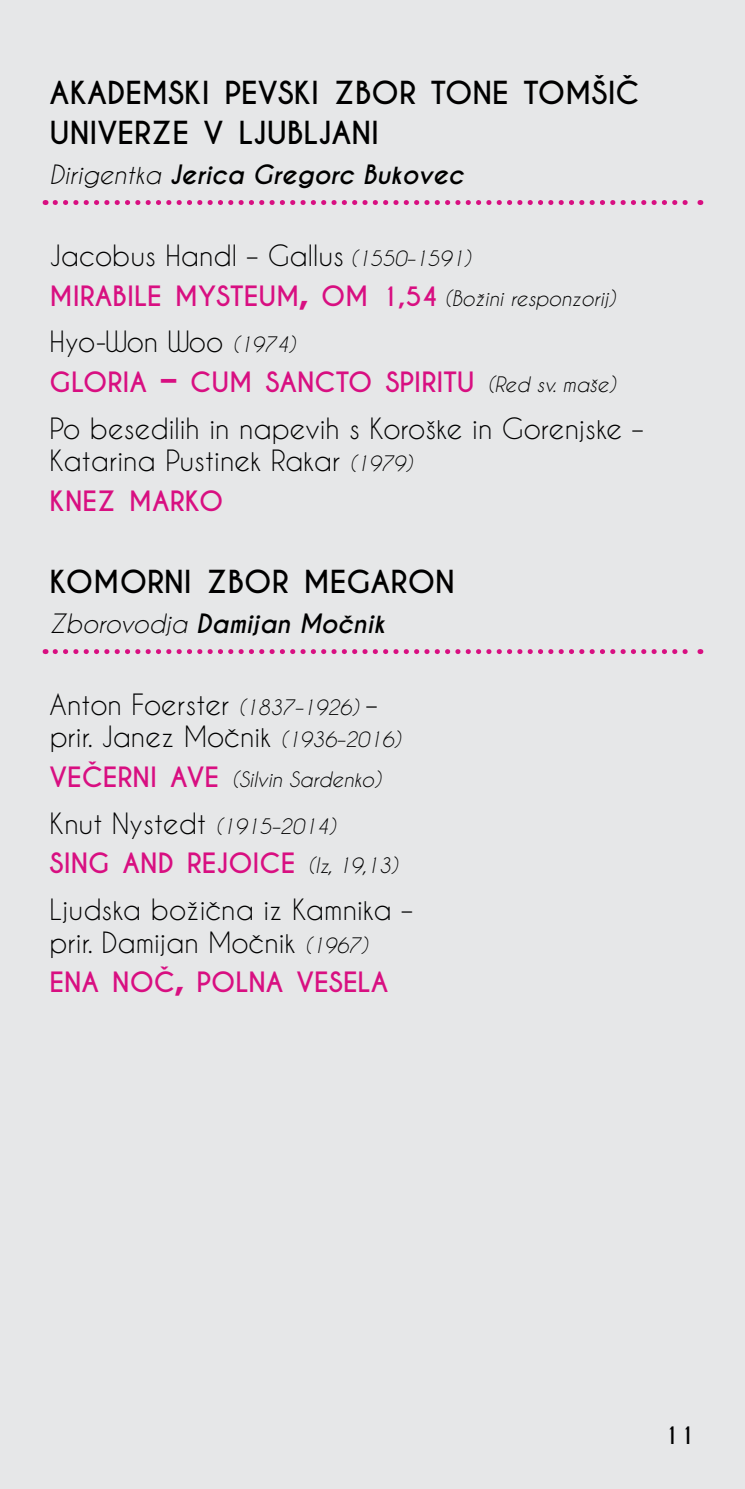
<style>
.page{position:relative;width:745px;height:1489px;background:#fff}
.page>*{position:absolute;margin:0;border:0;box-sizing:border-box;transform-origin:0 0}
.t1{font:700 29.75px/40px "Caviar Dreams";color:#000}
.t2{font:27.5px/32.5px "Caviar Dreams";color:#000}
.t3{font:700 26.25px "Caviar Dreams";color:#d80f81}
.t4{font:italic 700 25px "Caviar Dreams";color:#000}
.t5{font:700 22.5px "Caviar Dreams";color:#000}
.t6{font:italic 20px "Caviar Dreams";color:#000}
.s1{font-weight:400}
.s2{font-style:italic;font-size:20px}
.s3{font-weight:700;font-style:normal;font-size:26.25px;color:#d80f81}
.s4{font-weight:700;font-style:normal;font-size:37.5px;color:#d80f81}
.s5{font-weight:700;font-style:normal;font-size:25px;color:#d80f81}
.s6{font-size:37.5px}
.s7{font-weight:400;font-style:italic;font-size:20px;color:#000}
</style>
<div class="page">
<div style="left:0;top:0;width:744px;height:1488px;background:#e6e7e8"></div>
<svg style="left:55px;top:200px;width:645px;height:5px"></svg>
<svg style="left:55px;top:649px;width:645px;height:5px"></svg>
<p class="t1" style="left:50px;top:74px;width:591px">AKADEMSKI PEVSKI ZBOR TONE TOMŠIČ<br>UNIVERZE V LJUBLJANI</p>
<p class="t4" style="left:50px;top:159px;width:415px"><span class="s1">Dirigentka</span> Jerica Gregorc Bukovec</p>
<p class="t2" style="left:50px;top:239px;width:422px">Jacobus Handl – Gallus <span class="s2">(1550–1591)</span></p>
<p class="t6" style="left:50px;top:286px;width:567px"><span class="s3">MIRABILE MYSTEUM</span><span class="s4">,</span> <span class="s3">OM</span> <span class="s5">1,54</span> (Božini responzorij)</p>
<p class="t2" style="left:50px;top:325px;width:247px">Hyo-Won Woo <span class="s2">(1974)</span></p>
<p class="t3" style="left:50px;top:366px;width:567px">GLORIA <span class="s6">–</span> CUM SANCTO SPIRITU <span class="s7">(Red sv. maše)</span></p>
<p class="t2" style="left:50px;top:411px;width:595px">Po besedilih in napevih s Koroške in Gorenjske –<br>Katarina Pustinek Rakar <span class="s2">(1979)</span></p>
<p class="t3" style="left:50px;top:485px;width:175px">KNEZ MARKO</p>
<p class="t1" style="left:50px;top:563px;width:406px">KOMORNI ZBOR MEGARON</p>
<p class="t4" style="left:50px;top:608px;width:336px"><span class="s1">Zborovodja</span> Damijan Močnik</p>
<p class="t2" style="left:50px;top:687px;width:352px">Anton Foerster <span class="s2">(1837–1926)</span> – prir. Janez Močnik <span class="s2">(1936–2016)</span></p>
<p class="t6" style="left:50px;top:768px;width:332px"><span class="s3">VEČERNI AVE</span> (Silvin Sardenko)</p>
<p class="t2" style="left:50px;top:806px;width:287px">Knut Nystedt <span class="s2">(1915–2014)</span></p>
<p class="t3" style="left:50px;top:847px;width:349px">SING AND REJOICE <span class="s7">(Iz, 19,13)</span></p>
<p class="t2" style="left:50px;top:892px;width:364px">Ljudska božična iz Kamnika – prir. Damijan Močnik <span class="s2">(1967)</span></p>
<p class="t3" style="left:50px;top:966px;width:340px">ENA NOČ<span class="s6">,</span> POLNA VESELA</p>
<p class="t5" style="left:663px;top:1421px;width:33px">11</p>
</div>
